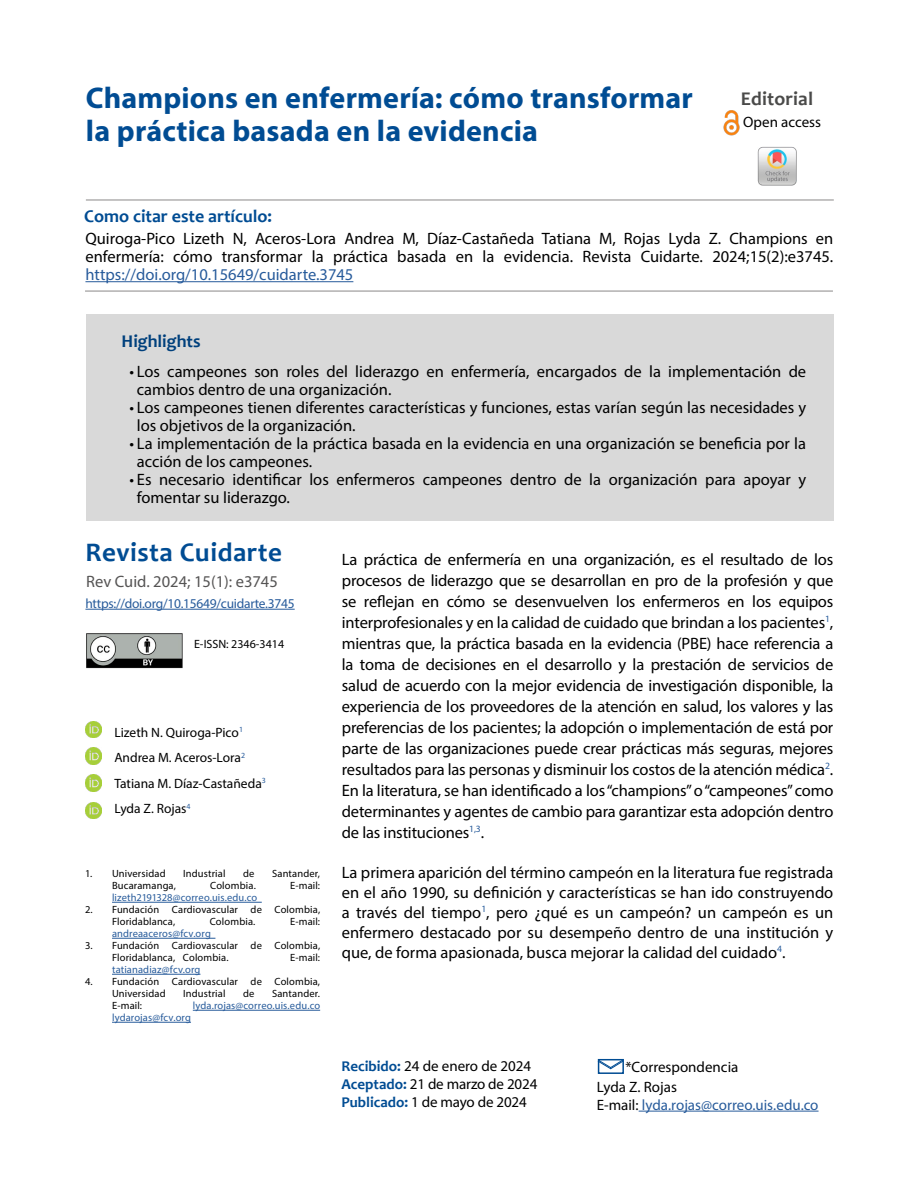
<style>
.page{position:relative;width:918px;height:1188px;background:#fff}
.page>*{position:absolute;margin:0;border:0;box-sizing:border-box;transform-origin:0 0}
.t1{font:700 30px/33px "Myriad Pro";letter-spacing:.005em;color:#004c93}
.t2{font:700 27px "Candara";letter-spacing:.02em;color:#004c93}
.t3{font:700 19.5px "Candara";letter-spacing:.01em;color:#4a4a49}
.t4{font:700 18px "Candara";color:#004c93}
.t5{font:16.5px/21px "Myriad Pro";color:#000}
.t6{font:16.5px "Myriad Pro";color:#275b9b}
.t7{font:16.5px "Myriad Pro";color:#555454}
.t8{font:15px/18px "Myriad Pro";color:#000}
.t9{font:15px "Myriad Pro";color:#275b9b}
.t10{font:13.5px/25.5px "Myriad Pro";color:#000}
.t11{font:13.5px "Myriad Pro";letter-spacing:-.02em;color:#275b9b}
.t12{font:12px "Myriad Pro";color:#000}
.t13{font:10.5px/12px "Myriad Pro";letter-spacing:.01em;color:#000}
.t14{font:10.5px "Myriad Pro";letter-spacing:.01em;color:#275b9b}
.s1{font-family:"Candara";font-weight:700;color:#004c93}
.s2{color:#000}
</style>
<div class="page">
<hr style="left:85px;top:290px;width:748px;height:2px;background:#999898">
<hr style="left:86px;top:199px;width:748px;height:2px;background:#999898">
<hr style="left:85px;top:281px;width:268px;height:1px;background:#275b9b">
<hr style="left:85px;top:609px;width:210px;height:1px;background:#275b9b">
<hr style="left:112px;top:902px;width:150px;height:1px;background:#275b9b">
<hr style="left:112px;top:938px;width:103px;height:1px;background:#275b9b">
<hr style="left:112px;top:974px;width:88px;height:1px;background:#275b9b">
<hr style="left:193px;top:1010px;width:127px;height:1px;background:#275b9b">
<hr style="left:112px;top:1022px;width:79px;height:1px;background:#275b9b">
<hr style="left:639px;top:1111px;width:180px;height:1px;background:#275b9b">
<div style="left:598px;top:1059px;width:26px;height:15px;border:2px solid #004c93"></div>
<svg style="left:597px;top:1060px;width:27px;height:9px"></svg>
<img style="left:723px;top:110px;width:17px;height:26px">
<img style="left:757px;top:146px;width:40px;height:40px">
<img style="left:86px;top:633px;width:97px;height:36px">
<img style="left:85px;top:721px;width:17px;height:17px">
<img style="left:85px;top:775px;width:17px;height:16px">
<img style="left:85px;top:802px;width:17px;height:17px">
<img style="left:85px;top:747px;width:17px;height:17px">
<div style="left:86px;top:314px;width:748px;height:207px;background:#d9d9d9"></div>
<h1 class="t1" style="left:86px;top:80px;width:609px">Champions en enfermería: cómo transformar la práctica basada en la evidencia</h1>
<p class="t3" style="left:741px;top:87px;width:74px">Editorial</p>
<p class="t8" style="left:743px;top:113px;width:79px">Open access</p>
<p class="t4" style="left:84px;top:205px;width:189px">Como citar este artículo:</p>
<p class="t5" style="left:85px;top:229px;width:749px;line-height:18px">Quiroga-Pico Lizeth N, Aceros-Lora Andrea M, Díaz-Castañeda Tatiana M, Rojas Lyda Z. Champions en enfermería: cómo transformar la práctica basada en la evidencia. Revista Cuidarte. 2024;15(2):e3745.</p>
<p class="t6" style="left:85px;top:264px;width:269px">https://doi.org/10.15649/cuidarte.3745</p>
<p class="t4" style="left:122px;top:330px;width:81px">Highlights</p>
<p class="t5" style="left:137px;top:363px;width:671px;line-height:18px;text-indent:-8px">• Los campeones son roles del liderazgo en enfermería, encargados de la implementación de cambios dentro de una organización.</p>
<p class="t5" style="left:137px;top:399px;width:671px;line-height:18px;text-indent:-8px">• Los campeones tienen diferentes características y funciones, estas varían según las necesidades y los objetivos de la organización.</p>
<p class="t5" style="left:137px;top:435px;width:671px;line-height:18px;text-indent:-8px">• La implementación de la práctica basada en la evidencia en una organización se beneficia por la acción de los campeones.</p>
<p class="t5" style="left:137px;top:471px;width:671px;line-height:18px;text-indent:-8px">• Es necesario identificar los enfermeros campeones dentro de la organización para apoyar y fomentar su liderazgo.</p>
<h2 class="t2" style="left:85px;top:536px;width:198px">Revista Cuidarte</h2>
<p class="t7" style="left:86px;top:571px;width:193px">Rev Cuid. 2024; 15(1): e3745</p>
<p class="t11" style="left:85px;top:595px;width:211px">https://doi.org/10.15649/cuidarte.3745</p>
<p class="t12" style="left:194px;top:637px;width:92px">E-ISSN: 2346-3414</p>
<p class="t10" style="left:114px;top:719px;width:153px">Lizeth N. Quiroga-Pico<sup>1<br></sup>Andrea M. Aceros-Lora<sup>2<br></sup>Tatiana M. Díaz-Castañeda<sup>3<br></sup>Lyda Z. Rojas<sup>4</sup></p>
<p class="t13" style="left:85px;top:868px;width:82px">1. Universidad</p>
<p class="t13" style="left:183px;top:868px;width:44px">Industrial</p>
<p class="t13" style="left:243px;top:868px;width:13px">de</p>
<p class="t13" style="left:272px;top:868px;width:50px">Santander,</p>
<p class="t13" style="left:112px;top:880px;width:66px">Bucaramanga,</p>
<p class="t13" style="left:210px;top:880px;width:47px">Colombia.</p>
<p class="t13" style="left:290px;top:880px;width:32px">E-mail:</p>
<p class="t14" style="left:112px;top:891px;width:147px">lizeth2191328@correo.uis.edu.co</p>
<p class="t13" style="left:112px;top:904px;width:210px;text-indent:-27px">2. Fundación Cardiovascular de Colombia,<br>Floridablanca,</p>
<p class="t13" style="left:210px;top:916px;width:47px">Colombia.</p>
<p class="t13" style="left:290px;top:916px;width:32px">E-mail:</p>
<p class="t14" style="left:112px;top:927px;width:100px">andreaaceros@fcv.org</p>
<p class="t13" style="left:112px;top:940px;width:210px;text-indent:-27px">3. Fundación Cardiovascular de Colombia,<br>Floridablanca, Colombia.</p>
<p class="t13" style="left:290px;top:952px;width:32px">E-mail:</p>
<p class="t14" style="left:112px;top:963px;width:90px">tatianadiaz@fcv.org</p>
<p class="t13" style="left:112px;top:976px;width:210px;text-indent:-27px">4. Fundación Cardiovascular de Colombia,<br>Universidad</p>
<p class="t13" style="left:183px;top:988px;width:44px">Industrial</p>
<p class="t13" style="left:243px;top:988px;width:13px">de</p>
<p class="t13" style="left:272px;top:988px;width:50px">Santander.</p>
<p class="t13" style="left:112px;top:1000px;width:32px">E-mail:</p>
<p class="t14" style="left:193px;top:999px;width:129px">lyda.rojas@correo.uis.edu.co</p>
<p class="t14" style="left:112px;top:1011px;width:80px">lydarojas@fcv.org</p>
<p class="t5" style="left:342px;top:548px;width:493px;text-align:justify">La práctica de enfermería en una organización, es el resultado de los procesos de liderazgo que se desarrollan en pro de la profesión y que se reflejan en cómo se desenvuelven los enfermeros en los equipos interprofesionales y en la calidad de cuidado que brindan a los pacientes<sup>1</sup>, mientras que, la práctica basada en la evidencia (PBE) hace referencia a la toma de decisiones en el desarrollo y la prestación de servicios de salud de acuerdo con la mejor evidencia de investigación disponible, la experiencia de los proveedores de la atención en salud, los valores y las preferencias de los pacientes; la adopción o implementación de está por parte de las organizaciones puede crear prácticas más seguras, mejores resultados para las personas y disminuir los costos de la atención médica<sup>2</sup>.<br>En la literatura, se han identificado a los “champions” o “campeones” como determinantes y agentes de cambio para garantizar esta adopción dentro de las instituciones<sup>1,3</sup>.</p>
<p class="t5" style="left:342px;top:863px;width:493px;line-height:19.8px;text-align:justify">La primera aparición del término campeón en la literatura fue registrada en el año 1990, su definición y características se han ido construyendo a través del tiempo<sup>1</sup>, pero ¿qué es un campeón? un campeón es un enfermero destacado por su desempeño dentro de una institución y que, de forma apasionada, busca mejorar la calidad del cuidado<sup>4</sup>.</p>
<p class="t8" style="left:341px;top:1057px;width:197px"><span class="s1">Recibido:</span> 24 de enero de 2024<br><span class="s1">Aceptado:</span> 21 de marzo de 2024<br><span class="s1">Publicado:</span> 1 de mayo de 2024</p>
<p class="t8" style="left:597px;top:1057px;width:143px;line-height:19.5px;text-indent:29px">*Correspondencia<br>Lyda Z. Rojas</p>
<p class="t9" style="left:597px;top:1095px;width:223px"><span class="s2">E-mail:</span> lyda.rojas@correo.uis.edu.co</p>
</div>
